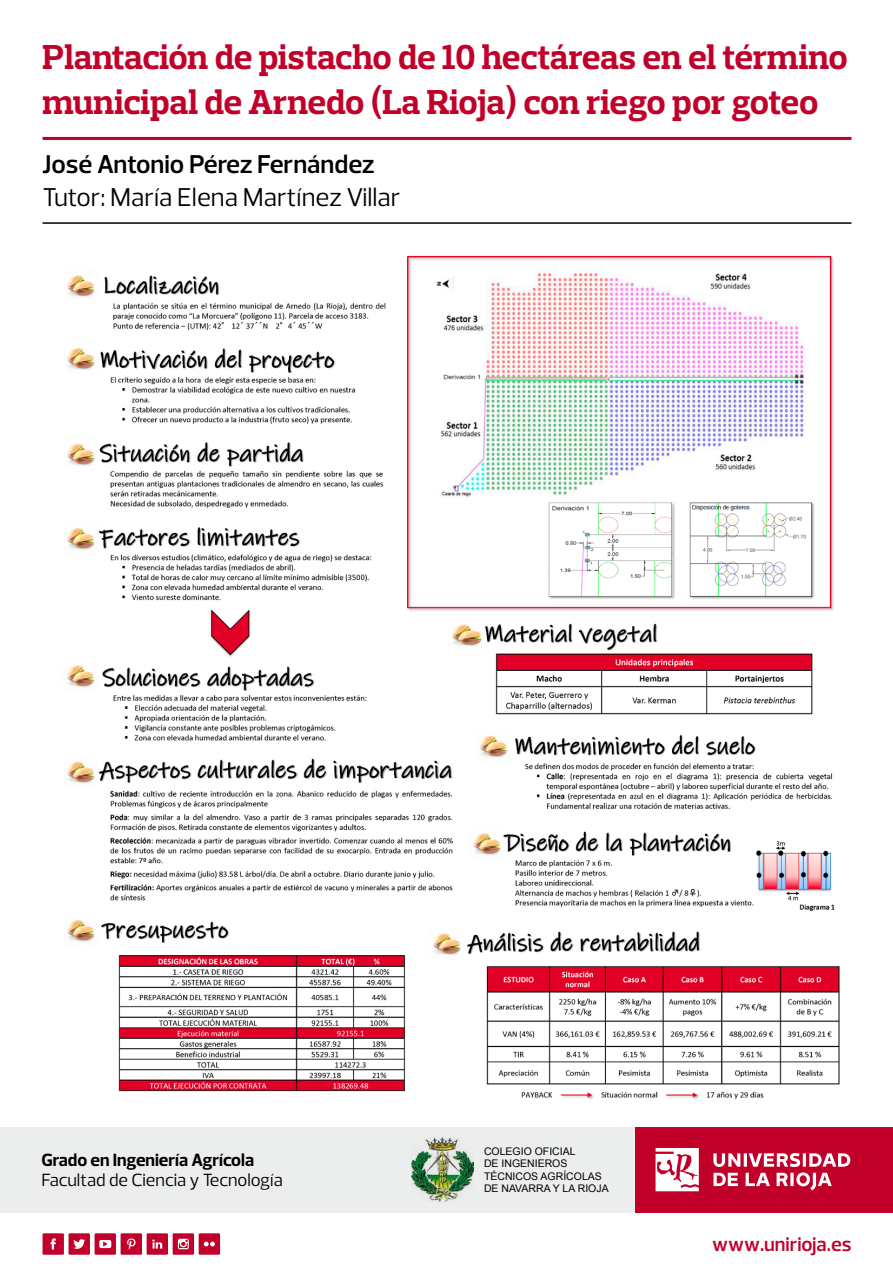
<style>
.page{position:relative;width:893px;height:1276px;background:#fff}
.page>*{position:absolute;margin:0;border:0;box-sizing:border-box;transform-origin:0 0}
.t1{font:700 35.25px/45px "Prelo Slab";letter-spacing:-.01em;color:#c1002a}
.t2{font:26.25px "Prelo";color:#000}
.t3{font:600 26.25px "Prelo";color:#000}
.t4{font:600 20.25px "Prelo";color:#c1002a}
.t5{font:18px "Prelo";color:#000}
.t6{font:700 18px "Prelo";color:#000}
.t7{font:10.5px/12.6px "Arial";color:#000}
</style>
<div class="page">
<div style="left:635px;top:1127px;width:258px;height:85px;background:#c1002a"></div>
<svg style="left:655px;top:1148px;width:195px;height:43px"></svg>
<div style="left:0;top:1127px;width:635px;height:85px;background:#eceded"></div>
<svg style="left:43px;top:1233px;width:177px;height:21px"></svg>
<hr style="left:43px;top:137px;width:808px;height:3px;background:#c1002a">
<hr style="left:43px;top:222px;width:808px;height:2px;background:#000">
<img style="left:67px;top:255px;width:773px;height:845px">
<img style="left:412px;top:1138px;width:61px;height:63px">
<p class="t1" style="left:43px;top:34px;width:807px">Plantación de pistacho de 10 hectáreas en el término municipal de Arnedo (La Rioja) con riego por goteo</p>
<p class="t3" style="left:43px;top:148px;width:334px">José Antonio Pérez Fernández</p>
<p class="t2" style="left:43px;top:181px;width:360px">Tutor: María Elena Martínez Villar</p>
<p class="t6" style="left:41px;top:1148px;width:214px">Grado en Ingeniería Agrícola</p>
<p class="t5" style="left:41px;top:1168px;width:243px">Facultad de Ciencia y Tecnología</p>
<p class="t7" style="left:484px;top:1144px;width:126px">COLEGIO OFICIAL<br>DE INGENIEROS<br>TÉCNICOS AGRÍCOLAS<br>DE NAVARRA Y LA RIOJA</p>
<p class="t4" style="left:712px;top:1231px;width:141px">www.unirioja.es</p>
</div>
